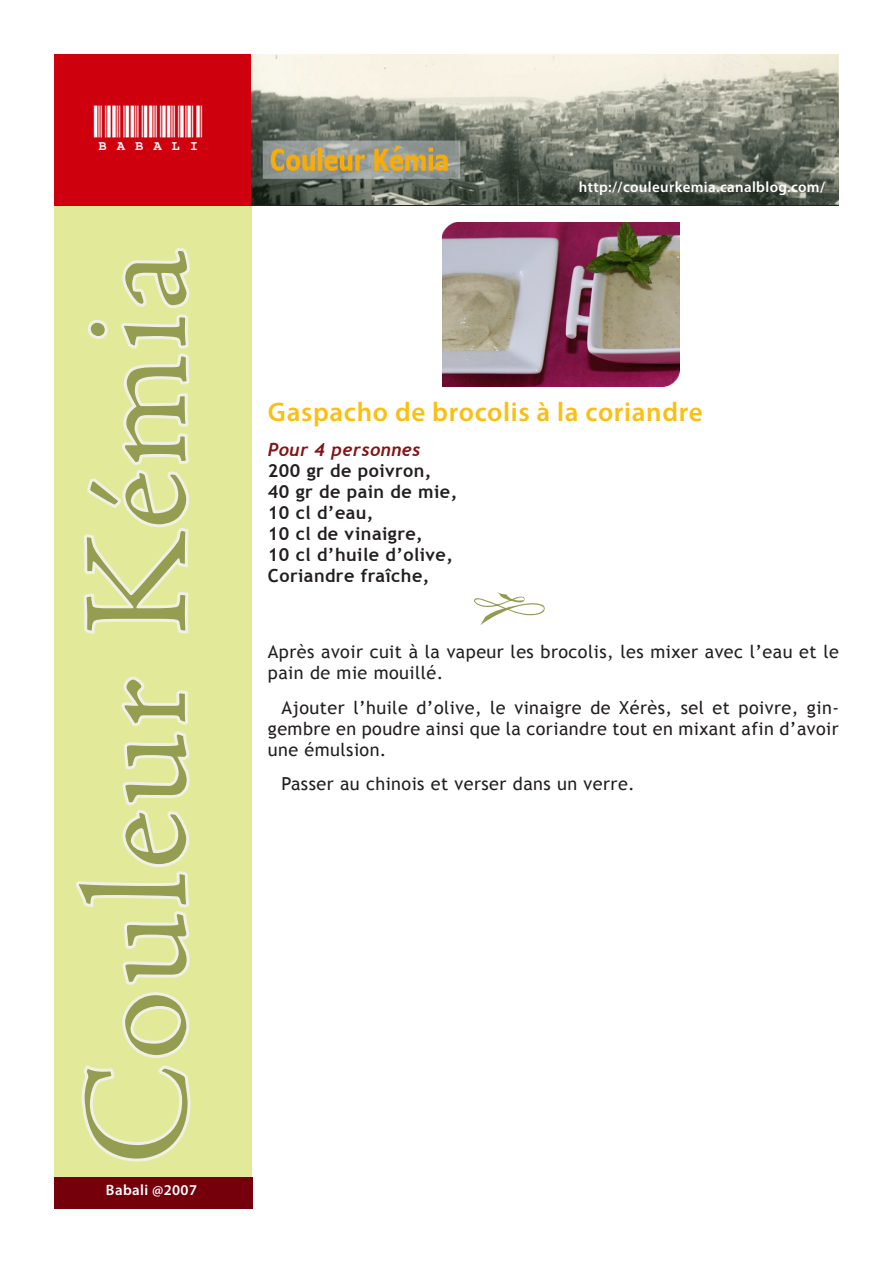
<style>
.page{position:relative;width:893px;height:1263px;background:#fff}
.page>*{position:absolute;margin:0;border:0;box-sizing:border-box;transform-origin:0 0}
.Title_Outline{font:300 150px "Adobe Jenson Pro";letter-spacing:.025em;color:#959d51}
.Head_1{font:600 27px "Myriad Pro";letter-spacing:.025em;color:#fdbe12}
.Body{font:21px "CIA Code 39 Medium Text Regular";letter-spacing:.025em;color:#fff}
.Body-2{font:18px/21px "Trebuchet MS";letter-spacing:.025em;color:#231f20}
.Body-3{font:700 18px/21px "Trebuchet MS";letter-spacing:.025em;color:#231f20}
.Address{font:600 15px "Myriad Pro";letter-spacing:.025em;color:#fff}
.s1{font-family:"Trebuchet";font-style:italic;color:#821416}
</style>
<div class="page">
<svg style="left:54px;top:54px;width:198px;height:1123px;background:#ddae75"></svg>
<div style="left:54px;top:1177px;width:198px;height:32px;background:#75000b"></div>
<img style="left:443px;top:222px;width:236px;height:165px">
<img style="left:252px;top:54px;width:587px;height:151px">
<svg style="left:73px;top:673px;width:121px;height:491px;background:#e5eaaa"></svg>
<svg style="left:79px;top:248px;width:114px;height:388px;background:#e6eaae"></svg>
<svg style="left:475px;top:592px;width:70px;height:33px"></svg>
<p class="Body" style="left:94px;top:131px;width:110px">BABALI</p>
<p class="Title_Outline" style="left:53px;top:1165px;width:916px;rotate:-90deg">Couleur Kémia</p>
<p class="Address" style="left:106px;top:1180px;width:93px">Babali @2007</p>
<p class="Address" style="left:579px;top:177px;width:248px">http://couleurkemia.canalblog.com/</p>
<p class="Head_1" style="left:268px;top:395px;width:436px">Gaspacho de brocolis à la coriandre</p>
<p class="Body-3" style="left:268px;top:439px;width:191px"><span class="s1">Pour 4 personnes<br></span>200 gr de poivron,<br>40 gr de pain de mie,<br>10 cl d’eau,<br>10 cl de vinaigre,<br>10 cl d’huile d’olive,<br>Coriandre fraîche,</p>
<p class="Body-2" style="left:268px;top:642px;width:572px">Après avoir cuit à la vapeur les brocolis, les mixer avec l’eau et le pain de mie mouillé.</p>
<p class="Body-2" style="left:268px;top:697px;width:573px;text-align:justify;text-indent:14px">Ajouter l’huile d’olive, le vinaigre de Xérès, sel et poivre, gin&shy;gembre en poudre ainsi que la coriandre tout en mixant afin d’avoir une émulsion.</p>
<p class="Body-2" style="left:281px;top:774px;width:355px">Passer au chinois et verser dans un verre.</p>
</div>
